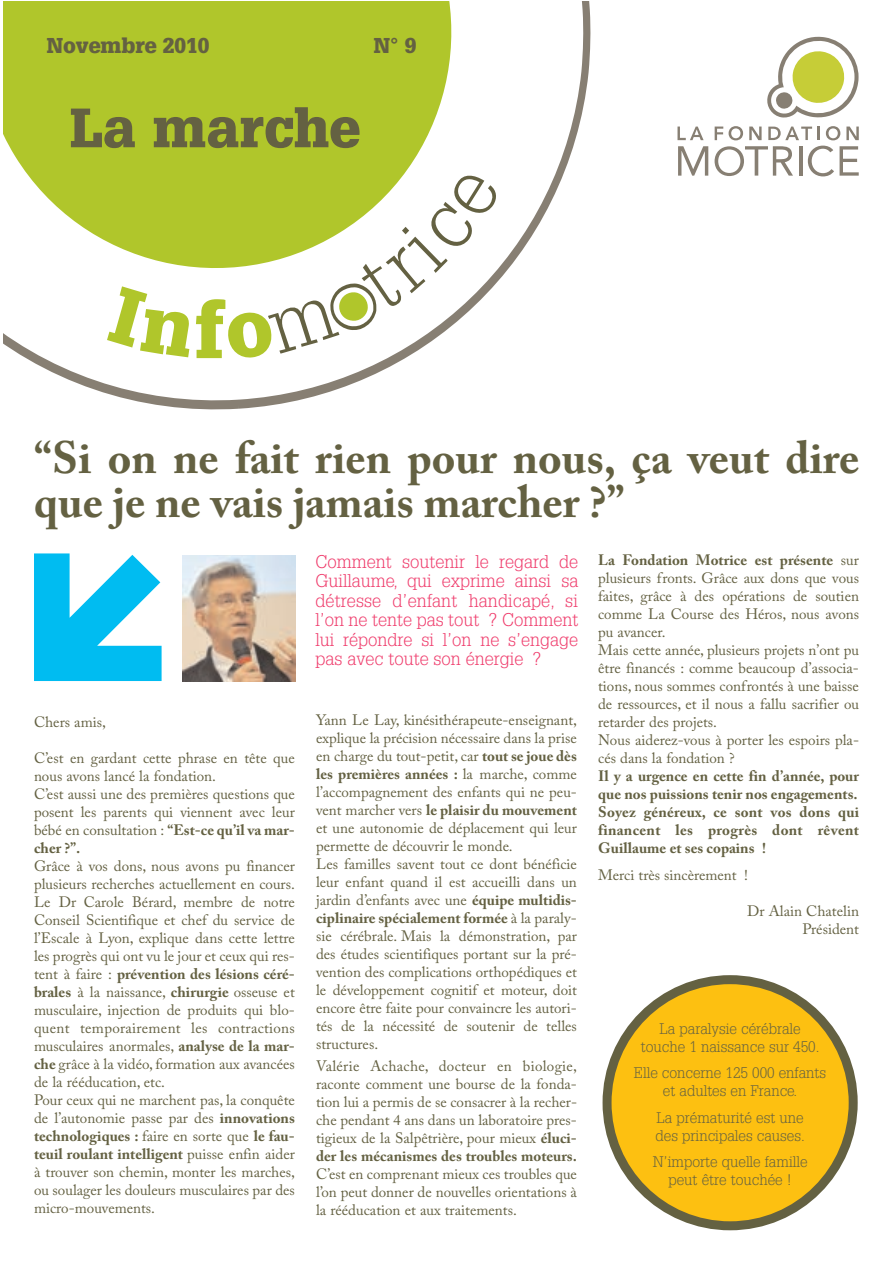
<style>
.page{position:relative;width:893px;height:1263px;background:#fff}
.page>*{position:absolute;margin:0;border:0;box-sizing:border-box;transform-origin:0 0}
.t1{font:900 54px "Glypha";color:#646142}
.t2{font:700 45px/43.5px "Adobe Caslon Pro";color:#646142}
.t3{font:900 21px "Glypha";color:#646142}
.t4{font:300 18px/19.5px "Glypha";color:#ef3b6b;text-align:justify}
.t5{font:15px/18px "Adobe Caslon Pro";color:#646142}
.t6{font:300 15px/18px "Glypha";color:#646142;text-align:center}
.t7{font:700 15px/18px "Adobe Caslon Pro";letter-spacing:.015em;color:#646142;text-align:justify}
.s1{font-weight:700}
</style>
<div class="page">
<svg style="left:602px;top:975px;width:256px;height:255px"></svg>
<svg style="left:4px;top:1px;width:587px;height:409px"></svg>
<svg style="left:4px;top:1px;width:480px;height:300px;fill:#b0c62b"></svg>
<svg style="left:107px;top:172px;width:391px;height:187px"></svg>
<svg style="left:767px;top:37px;width:91px;height:81px"></svg>
<svg style="left:678px;top:146px;width:30px;height:30px"></svg>
<svg style="left:715px;top:146px;width:78px;height:30px"></svg>
<hr style="left:799px;top:146px;width:3px;height:30px;background:#877f73">
<svg style="left:808px;top:146px;width:50px;height:30px"></svg>
<svg style="left:677px;top:127px;width:27px;height:13px"></svg>
<svg style="left:715px;top:127px;width:8px;height:13px"></svg>
<svg style="left:749px;top:127px;width:13px;height:13px"></svg>
<svg style="left:768px;top:127px;width:52px;height:13px"></svg>
<svg style="left:826px;top:126px;width:14px;height:14px"></svg>
<svg style="left:729px;top:126px;width:14px;height:14px"></svg>
<svg style="left:846px;top:127px;width:12px;height:13px"></svg>
<svg style="left:34px;top:553px;width:128px;height:128px"></svg>
<img style="left:183px;top:555px;width:112px;height:126px">
<h3 class="t3" style="left:47px;top:38px;width:164px">Novembre 2010</h3>
<h3 class="t3" style="left:374px;top:38px;width:44px">N° 9</h3>
<h1 class="t1" style="left:70px;top:107px;width:291px">La marche</h1>
<h2 class="t2" style="left:34px;top:441px;width:827px">“Si on ne fait rien pour nous, ça veut dire que je ne vais jamais marcher ?”</h2>
<p class="t5" style="left:34px;top:715px;width:73px">Chers amis,</p>
<p class="t5" style="left:34px;top:751px;width:262px">C’est en gardant cette phrase en tête que nous avons lancé la fondation.<br>C’est aussi une des premières questions que posent les parents qui viennent avec leur bébé en consultation : <span class="s1">“Est-ce qu’il va mar&shy;cher ?”.</span></p>
<p class="t5" style="left:34px;top:859px;width:262px">Grâce à vos dons, nous avons pu financer plusieurs recherches actuellement en cours.<br>Le Dr Carole Bérard, membre de notre Conseil Scientifique et chef du service de l’Escale à Lyon, explique dans cette lettre les progrès qui ont vu le jour et ceux qui res&shy;tent à faire : <span class="s1">prévention des lésions céré&shy;brales</span> à la naissance, <span class="s1">chirurgie</span> osseuse et musculaire, injection de produits qui blo&shy;quent temporairement les contractions musculaires anormales, <span class="s1">analyse de la mar&shy;che</span> grâce à la vidéo, formation aux avancées de la rééducation, etc.<br>Pour ceux qui ne marchent pas, la conquête de l’autonomie passe par des <span class="s1">innovations technologiques :</span> faire en sorte que <span class="s1">le fau&shy;teuil roulant intelligent</span> puisse enfin aider à trouver son chemin, monter les marches, ou soulager les douleurs musculaires par des micro-mouvements.</p>
<p class="t4" style="left:315px;top:553px;width:264px">Comment soutenir le regard de Guillaume, qui exprime ainsi sa détresse d’enfant handicapé, si l’on ne tente pas tout ? Comment lui répondre si l’on ne s’engage pas avec toute son énergie ?</p>
<p class="t5" style="left:316px;top:713px;width:262px">Yann Le Lay, kinésithérapeute-enseignant, explique la précision nécessaire dans la prise en charge du tout-petit, car <span class="s1">tout se joue dès les premières années :</span> la marche, comme l’accompagnement des enfants qui ne peu&shy;vent marcher vers <span class="s1">le plaisir du mouvement </span>et une autonomie de déplacement qui leur permette de découvrir le monde.<br>Les familles savent tout ce dont bénéficie leur enfant quand il est accueilli dans un jardin d’enfants avec une <span class="s1">équipe multidis&shy;ciplinaire spécialement formée</span> à la paraly&shy;sie cérébrale. Mais la démonstration, par des études scientifiques portant sur la pré&shy;vention des complications orthopédiques et le développement cognitif et moteur, doit encore être faite pour convaincre les autori&shy;tés de la nécessité de soutenir de telles structures.</p>
<p class="t5" style="left:316px;top:1059px;width:262px;text-align:justify">Valérie Achache, docteur en biologie, raconte comment une bourse de la fonda&shy;tion lui a permis de se consacrer à la recher&shy;che pendant 4 ans dans un laboratoire pres&shy;tigieux de la Salpêtrière, pour mieux <span class="s1">éluci&shy;der les mécanismes des troubles moteurs.</span></p>
<p class="t5" style="left:316px;top:1167px;width:262px;text-align:justify">C’est en comprenant mieux ces troubles que l’on peut donner de nouvelles orientations à la rééducation et aux traitements.</p>
<p class="t5" style="left:598px;top:553px;width:262px"><span class="s1">La Fondation Motrice est présente</span> sur plusieurs fronts. Grâce aux dons que vous faites, grâce à des opérations de soutien comme La Course des Héros, nous avons pu avancer.<br>Mais cette année, plusieurs projets n’ont pu être financés : comme beaucoup d’associa&shy;tions, nous sommes confrontés à une baisse de ressources, et il nous a fallu sacrifier ou retarder des projets.<br>Nous aiderez-vous à porter les espoirs pla&shy;cés dans la fondation ?</p>
<p class="t7" style="left:598px;top:769px;width:262px">Il y a urgence en cette fin d’année, pour que nos puissions tenir nos engagements.<br>Soyez généreux, ce sont vos dons qui financent les progrès dont rêvent Guillaume et ses copains !</p>
<p class="t5" style="left:598px;top:867px;width:151px">Merci très sincèrement !</p>
<p class="t5" style="left:747px;top:903px;width:113px;text-align:right">Dr Alain Chatelin<br>Président</p>
<p class="t6" style="left:641px;top:1020px;width:180px">La paralysie cérébrale touche 1 naissance sur 450.</p>
<p class="t6" style="left:634px;top:1065px;width:194px">Elle concerne 125 000 enfants et adultes en France.</p>
<p class="t6" style="left:656px;top:1109px;width:151px;text-align:left">La prématurité est une des principales causes.</p>
<p class="t6" style="left:653px;top:1154px;width:156px">N’importe quelle famille peut être touchée !</p>
</div>
